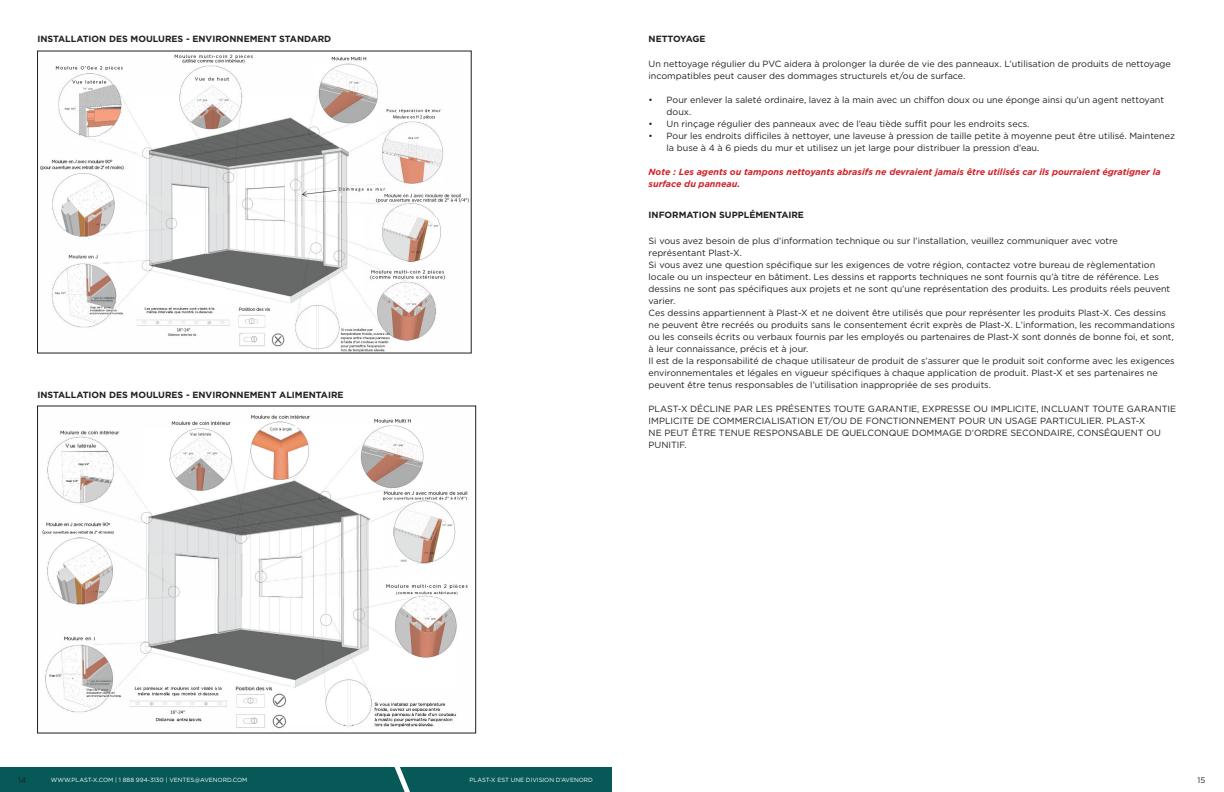
<style>
.page{position:relative;width:1224px;height:792px;background:#fff}
.page>*{position:absolute;margin:0;border:0;box-sizing:border-box;transform-origin:0 0}
.t1{font:9px/12px "Gotham";color:#231f20}
.t2{font:700 9px "Gotham";color:#231f20}
.t3{font:italic 700 9px/12px "Gotham";color:#d1232a}
.t4{font:8px "Gotham";color:#231f20}
.t5{font:6px "Gotham";color:#fff}
</style>
<div class="page">
<div style="left:0;top:768px;width:612px;height:24px;background:#065956"></div>
<svg style="left:394px;top:767px;width:23px;height:25px"></svg>
<img style="left:40px;top:54px;width:429px;height:297px">
<img style="left:42px;top:415px;width:426px;height:314px">
<div style="left:37px;top:406px;width:439px;height:327px;border:1px solid #231f20"></div>
<p class="t2" style="left:37px;top:34px;width:295px">INSTALLATION DES MOULURES - ENVIRONNEMENT STANDARD</p>
<p class="t2" style="left:649px;top:34px;width:58px">NETTOYAGE</p>
<p class="t1" style="left:649px;top:58px;width:524px">Un nettoyage régulier du PVC aidera à prolonger la durée de vie des panneaux. L’utilisation de produits de nettoyage incompatibles peut causer des dommages structurels et/ou de surface.</p>
<p class="t1" style="left:667px;top:94px;width:499px;text-indent:-18px">• Pour enlever la saleté ordinaire, lavez à la main avec un chiffon doux ou une éponge ainsi qu’un agent nettoyant doux.</p>
<p class="t1" style="left:649px;top:118px;width:382px">• Un rinçage régulier des panneaux avec de l’eau tiède suffit pour les endroits secs.</p>
<p class="t1" style="left:667px;top:130px;width:510px;text-indent:-18px">• Pour les endroits difficiles à nettoyer, une laveuse à pression de taille petite à moyenne peut être utilisé. Maintenez la buse à 4 à 6 pieds du mur et utilisez un jet large pour distribuer la pression d’eau.</p>
<p class="t3" style="left:649px;top:166px;width:514px">Note : Les agents ou tampons nettoyants abrasifs ne devraient jamais être utilisés car ils pourraient égratigner la surface du panneau.</p>
<p class="t2" style="left:649px;top:210px;width:157px">INFORMATION SUPPLÉMENTAIRE</p>
<p class="t1" style="left:649px;top:234px;width:471px">Si vous avez besoin de plus d’information technique ou sur l’installation, veuillez communiquer avec votre représentant Plast-X.</p>
<p class="t1" style="left:649px;top:258px;width:523px">Si vous avez une question spécifique sur les exigences de votre région, contactez votre bureau de règlementation locale ou un inspecteur en bâtiment. Les dessins et rapports techniques ne sont fournis qu’à titre de référence. Les dessins ne sont pas spécifiques aux projets et ne sont qu’une représentation des produits. Les produits réels peuvent varier.</p>
<p class="t1" style="left:649px;top:306px;width:528px">Ces dessins appartiennent à Plast-X et ne doivent être utilisés que pour représenter les produits Plast-X. Ces dessins ne peuvent être recréés ou produits sans le consentement écrit exprès de Plast-X. L’information, les recommandations ou les conseils écrits ou verbaux fournis par les employés ou partenaires de Plast-X sont donnés de bonne foi, et sont, à leur connaissance, précis et à jour.</p>
<p class="t1" style="left:649px;top:354px;width:528px">Il est de la responsabilité de chaque utilisateur de produit de s’assurer que le produit soit conforme avec les exigences environnementales et légales en vigueur spécifiques à chaque application de produit. Plast-X et ses partenaires ne peuvent être tenus responsables de l’utilisation inappropriée de ses produits.</p>
<p class="t1" style="left:649px;top:402px;width:529px">PLAST-X DÉCLINE PAR LES PRÉSENTES TOUTE GARANTIE, EXPRESSE OU IMPLICITE, INCLUANT TOUTE GARANTIE IMPLICITE DE COMMERCIALISATION ET/OU DE FONCTIONNEMENT POUR UN USAGE PARTICULIER. PLAST-X<br>NE PEUT ÊTRE TENUE RESPONSABLE DE QUELCONQUE DOMMAGE D’ORDRE SECONDAIRE, CONSÉQUENT OU PUNITIF.</p>
<p class="t2" style="left:37px;top:389px;width:308px">INSTALLATION DES MOULURES - ENVIRONNEMENT ALIMENTAIRE</p>
<p class="t4" style="left:18px;top:775px;width:10px">14</p>
<p class="t5" style="left:51px;top:777px;width:198px">WWW.PLAST-X.COM | 1 888 994-3130 | VENTES@AVENORD.COM</p>
<p class="t5" style="left:470px;top:777px;width:125px">PLAST-X EST UNE DIVISION D’AVENORD</p>
<p class="t4" style="left:1198px;top:775px;width:9px">15</p>
</div>
